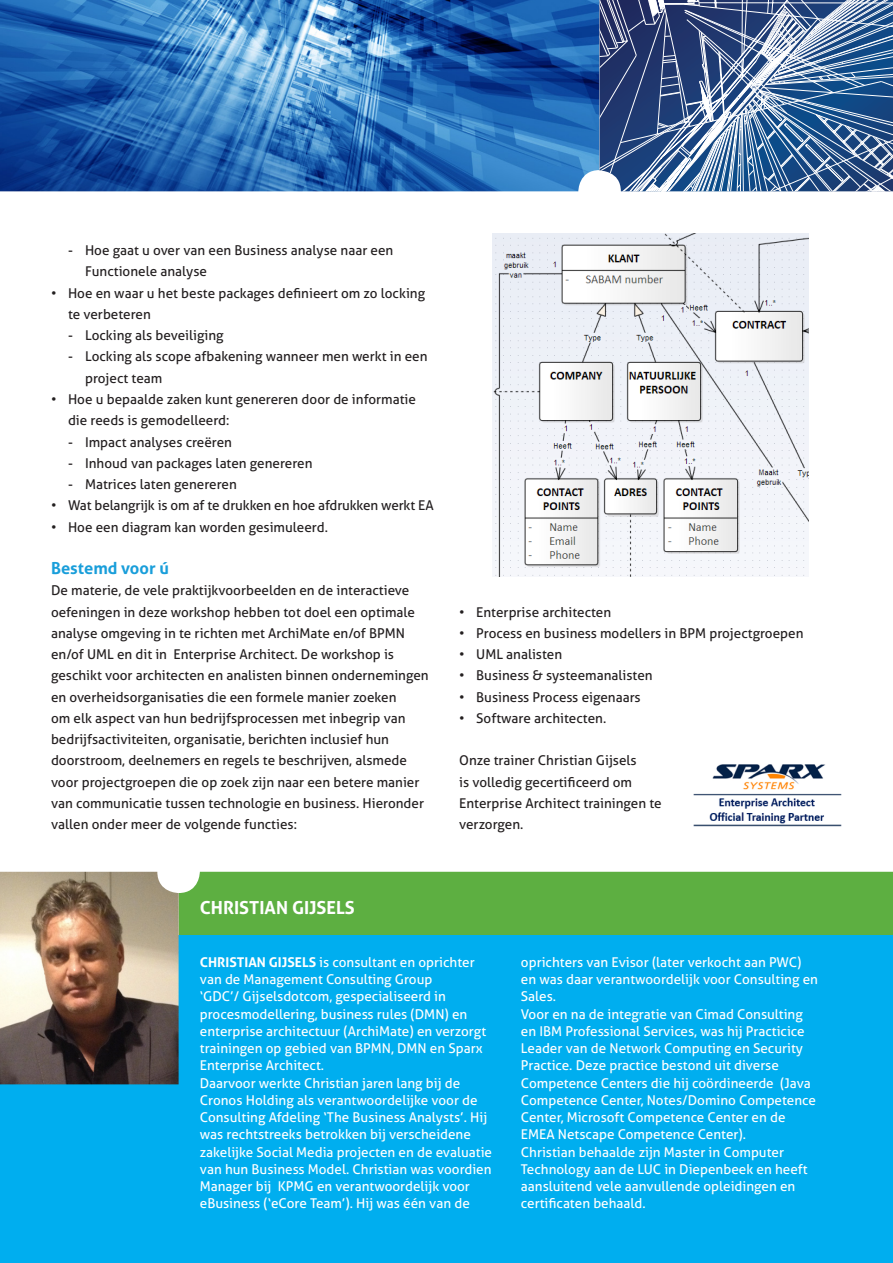
<style>
.page{position:relative;width:893px;height:1263px;background:#fff}
.page>*{position:absolute;margin:0;border:0;box-sizing:border-box;transform-origin:0 0}
.brood{font:700 18px "Aller";color:#fff}
.tussenkop{font:700 16.5px "Aller";color:#199eda}
.brood-2{font:13.5px/21.3px "Aller";color:#231f20}
.brood-3{font:13.5px/17.2px "Aller";color:#fff}
.s1{font-weight:700}
</style>
<div class="page">
<div style="left:179px;top:872px;width:714px;height:63px;background:#5daf41"></div>
<div style="left:0;top:935px;width:893px;height:328px;background:#00aeef"></div>
<img style="left:0;top:872px;width:179px;height:212px">
<img style="left:0;top:0;width:600px;height:191px">
<img style="left:693px;top:764px;width:149px;height:63px">
<img style="left:493px;top:234px;width:315px;height:343px">
<svg style="left:620px;top:0;width:273px;height:192px;background:#51749f"></svg>
<svg style="left:600px;top:0;width:282px;height:191px;background:#55719c"></svg>
<p class="brood-2" style="left:85px;top:240px;width:310px;text-indent:-17px">- Hoe gaat u over van een Business analyse naar een<br>Functionele analyse</p>
<p class="brood-2" style="left:68px;top:282px;width:359px;text-indent:-17px">• Hoe en waar u het beste packages definieert om zo locking te verbeteren</p>
<p class="brood-2" style="left:68px;top:325px;width:157px">- Locking als beveiliging</p>
<p class="brood-2" style="left:85px;top:346px;width:344px;text-indent:-17px">- Locking als scope afbakening wanneer men werkt in een project team</p>
<p class="brood-2" style="left:68px;top:388px;width:349px;text-indent:-17px">• Hoe u bepaalde zaken kunt genereren door de informatie die reeds is gemodelleerd:</p>
<p class="brood-2" style="left:68px;top:431px;width:166px">- Impact analyses creëren</p>
<p class="brood-2" style="left:68px;top:452px;width:246px">- Inhoud van packages laten genereren</p>
<p class="brood-2" style="left:68px;top:474px;width:170px">- Matrices laten genereren</p>
<p class="brood-2" style="left:51px;top:495px;width:384px">• Wat belangrijk is om af te drukken en hoe afdrukken werkt EA</p>
<p class="brood-2" style="left:51px;top:516px;width:278px">• Hoe een diagram kan worden gesimuleerd.</p>
<p class="tussenkop" style="left:51px;top:558px;width:119px">Bestemd voor ú</p>
<p class="brood-2" style="left:51px;top:580px;width:379px">De materie, de vele praktijkvoorbeelden en de interactieve oefeningen in deze workshop hebben tot doel een optimale analyse omgeving in te richten met ArchiMate en/of BPMN en/of UML en dit in Enterprise Architect. De workshop is geschikt voor architecten en analisten binnen ondernemingen en overheidsorganisaties die een formele manier zoeken<br>om elk aspect van hun bedrijfsprocessen met inbegrip van bedrijfsactiviteiten, organisatie, berichten inclusief hun doorstroom, deelnemers en regels te beschrijven, alsmede voor projectgroepen die op zoek zijn naar een betere manier van communicatie tussen technologie en business. Hieronder vallen onder meer de volgende functies:</p>
<p class="brood-2" style="left:459px;top:601px;width:154px">• Enterprise architecten</p>
<p class="brood-2" style="left:459px;top:622px;width:346px">• Process en business modellers in BPM projectgroepen</p>
<p class="brood-2" style="left:459px;top:644px;width:104px">• UML analisten</p>
<p class="brood-2" style="left:459px;top:665px;width:195px">• Business &amp; systeemanalisten</p>
<p class="brood-2" style="left:459px;top:686px;width:183px">• Business Process eigenaars</p>
<p class="brood-2" style="left:459px;top:707px;width:149px">• Software architecten.</p>
<p class="brood-2" style="left:459px;top:750px;width:204px">Onze trainer Christian Gijsels<br>is volledig gecertificeerd om<br>Enterprise Architect trainingen te verzorgen.</p>
<p class="brood" style="left:200px;top:897px;width:156px">CHRISTIAN GIJSELS</p>
<p class="brood-3" style="left:200px;top:953px;width:288px"><span class="s1">CHRISTIAN GIJSELS</span> is consultant en oprichter van de Management Consulting Group<br>‘GDC’/ Gijselsdotcom, gespecialiseerd in procesmodellering, business rules (DMN) en enterprise architectuur (ArchiMate) en verzorgt trainingen op gebied van BPMN, DMN en Sparx Enterprise Architect.</p>
<p class="brood-3" style="left:200px;top:1074px;width:294px">Daarvoor werkte Christian jaren lang bij de Cronos Holding als verantwoordelijke voor de Consulting Afdeling ‘The Business Analysts’. Hij was rechtstreeks betrokken bij verscheidene zakelijke Social Media projecten en de evaluatie van hun Business Model. Christian was voordien Manager bij KPMG en verantwoordelijk voor eBusiness (‘eCore Team’). Hij was één van de</p>
<p class="brood-3" style="left:521px;top:953px;width:299px">oprichters van Evisor (later verkocht aan PWC) en was daar verantwoordelijk voor Consulting en<br>Sales.</p>
<p class="brood-3" style="left:521px;top:1005px;width:297px">Voor en na de integratie van Cimad Consulting en IBM Professional Services, was hij Practicice Leader van de Network Computing en Security Practice. Deze practice bestond uit diverse Competence Centers die hij coördineerde (Java Competence Center, Notes/Domino Competence Center, Microsoft Competence Center en de EMEA Netscape Competence Center).</p>
<p class="brood-3" style="left:521px;top:1143px;width:288px">Christian behaalde zijn Master in Computer Technology aan de LUC in Diepenbeek en heeft aansluitend vele aanvullende opleidingen en certificaten behaald.</p>
</div>
